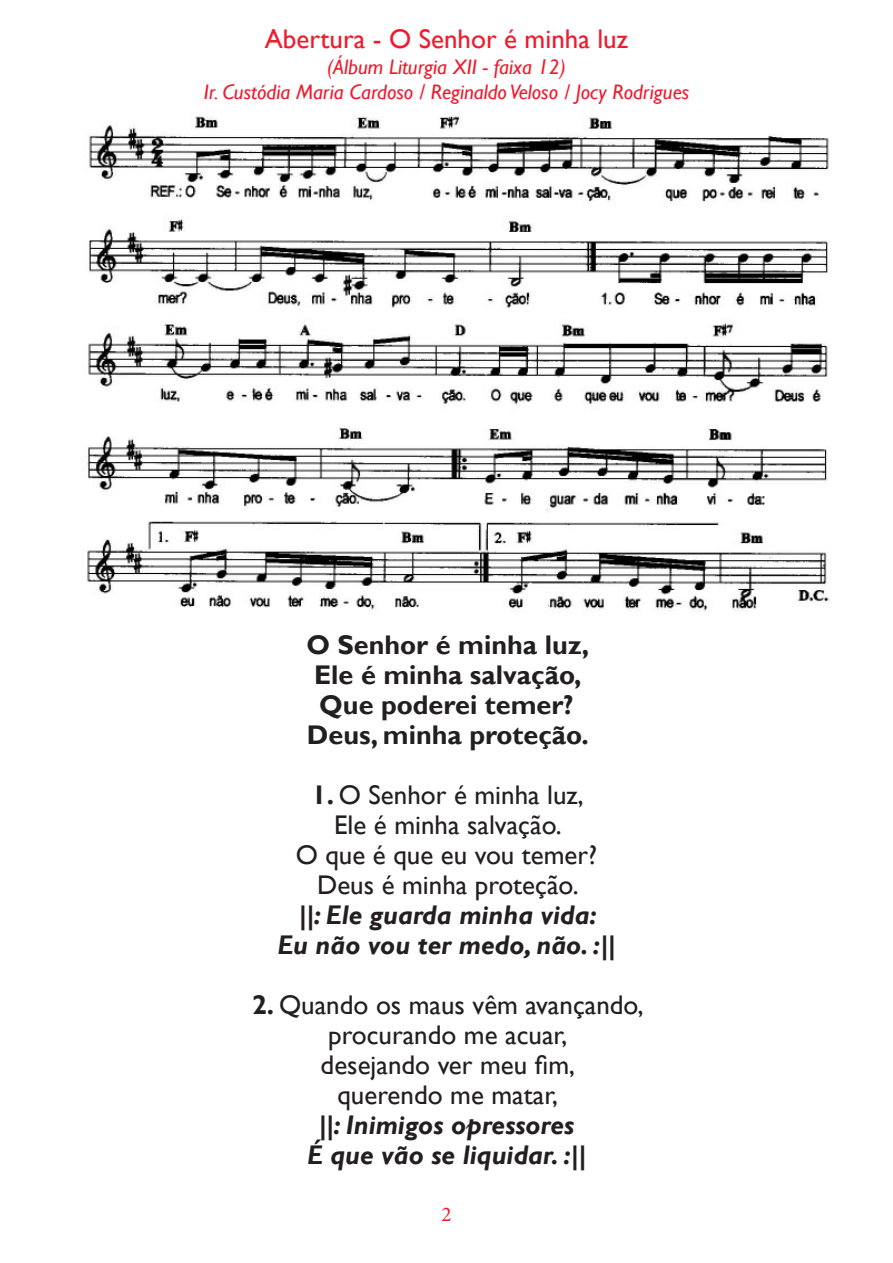
<style>
.page{position:relative;width:893px;height:1263px;background:#fff}
.page>*{position:absolute;margin:0;border:0;box-sizing:border-box;transform-origin:0 0}
.Música{font:27px/30px "Gill Sans";color:#231f20;text-align:center}
.Refrão{font:700 27px "Gill Sans";color:#231f20}
.NOME_DA_MÚSICA{font:27px "Gill Sans";color:#ee1b2d}
.itálico{font:italic 21px "Gill Sans";color:#ee1b2d}
.t1{font:21px "Minion Pro";color:#ee1b2d}
.s1{font-weight:700}
.s2{font-weight:700;font-style:italic}
</style>
<div class="page">
<img style="left:87px;top:116px;width:742px;height:495px">
<p class="NOME_DA_MÚSICA" style="left:265px;top:24px;width:365px">Abertura - O Senhor é minha luz</p>
<p class="itálico" style="left:327px;top:54px;width:240px">(Álbum Liturgia XII - faixa 12)</p>
<p class="itálico" style="left:204px;top:79px;width:487px">Ir. Custódia Maria Cardoso / Reginaldo Veloso / Jocy Rodrigues</p>
<p class="Refrão" style="left:306px;top:629px;width:284px">O Senhor é minha luz,</p>
<p class="Refrão" style="left:314px;top:659px;width:269px">Ele é minha salvação,</p>
<p class="Refrão" style="left:319px;top:689px;width:256px">Que poderei temer?</p>
<p class="Refrão" style="left:307px;top:719px;width:283px">Deus, minha proteção.</p>
<p class="Música" style="left:277px;top:781px;width:339px"><span class="s1">1.</span> O Senhor é minha luz,<br>Ele é minha salvação.<br>O que é que eu vou temer?<br>Deus é minha proteção.<br><span class="s2">||: Ele guarda minha vida:<br>Eu não vou ter medo, não. :||</span></p>
<p class="Música" style="left:252px;top:991px;width:393px"><span class="s1">2.</span> Quando os maus vêm avançando, procurando me acuar,<br>desejando ver meu fim,<br>querendo me matar,<br><span class="s2">||: Inimigos opressores<br>É que vão se liquidar. :||</span></p>
<p class="t1" style="left:441px;top:1200px;width:12px">2</p>
</div>
